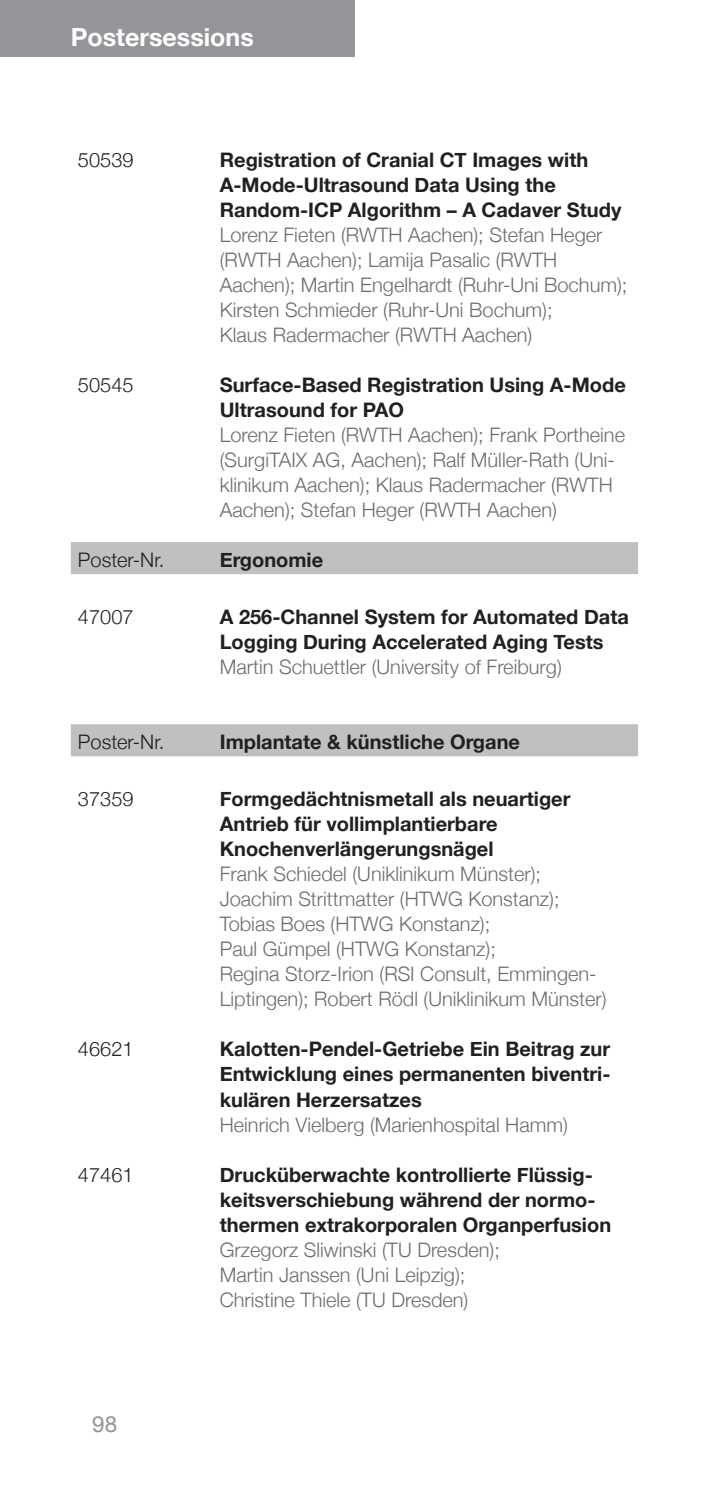
<style>
.page{position:relative;width:709px;height:1489px;background:#fff}
.page>*{position:absolute;margin:0;border:0;box-sizing:border-box;transform-origin:0 0}
.t1{font:700 25px "Helvetica Neue";color:#fff}
.t2{font:22.5px "Helvetica Neue";color:#939598}
.t3{font:300 20px/25px "Helvetica Neue";color:#6c6d70}
.t4{font:700 20px/25px "Helvetica Neue";color:#231f20}
.t5{font:300 20px "Helvetica Neue";color:#231f20}
</style>
<div class="page">
<div style="left:0;top:0;width:354px;height:57px;background:#939598"></div>
<svg style="left:71px;top:542px;width:567px;height:214px"></svg>
<p class="t1" style="left:71px;top:22px;width:184px">Postersessions</p>
<p class="t5" style="left:78px;top:147px;width:57px">50539</p>
<p class="t4" style="left:220px;top:147px;width:403px">Registration of Cranial CT Images with<br>A-Mode-Ultrasound Data Using the<br>Random-ICP Algorithm – A Cadaver Study</p>
<p class="t3" style="left:220px;top:222px;width:409px">Lorenz Fieten (RWTH Aachen); Stefan Heger (RWTH Aachen); Lamija Pasalic (RWTH Aachen); Martin Engelhardt (Ruhr-Uni Bochum); Kirsten Schmieder (Ruhr-Uni Bochum);<br>Klaus Radermacher (RWTH Aachen)</p>
<p class="t5" style="left:78px;top:372px;width:57px">50545</p>
<p class="t4" style="left:220px;top:372px;width:407px">Surface-Based Registration Using A-Mode<br>Ultrasound for PAO</p>
<p class="t3" style="left:220px;top:422px;width:407px">Lorenz Fieten (RWTH Aachen); Frank Portheine (SurgiTAIX AG, Aachen); Ralf Müller-Rath (Uni&shy;klinikum Aachen); Klaus Radermacher (RWTH Aachen); Stefan Heger (RWTH Aachen)</p>
<p class="t5" style="left:78px;top:547px;width:88px">Poster-Nr.</p>
<p class="t4" style="left:220px;top:547px;width:105px">Ergonomie</p>
<p class="t5" style="left:78px;top:604px;width:57px">47007</p>
<p class="t4" style="left:220px;top:604px;width:410px">A 256-Channel System for Automated Data<br>Logging During Accelerated Aging Tests</p>
<p class="t3" style="left:220px;top:654px;width:343px">Martin Schuettler (University of Freiburg)</p>
<p class="t5" style="left:78px;top:729px;width:88px">Poster-Nr.</p>
<p class="t4" style="left:220px;top:729px;width:302px">Implantate &amp; künstliche Organe</p>
<p class="t5" style="left:78px;top:787px;width:57px">37359</p>
<p class="t4" style="left:220px;top:786px;width:352px">Formgedächtnismetall als neuartiger<br>Antrieb für vollimplantierbare<br>Knochenverlängerungsnägel</p>
<p class="t3" style="left:220px;top:861px;width:388px">Frank Schiedel (Uniklinikum Münster); Joachim Strittmatter (HTWG Konstanz); Tobias Boes (HTWG Konstanz);<br>Paul Gümpel (HTWG Konstanz);<br>Regina Storz-Irion (RSI Consult, Emmingen-Liptingen); Robert Rödl (Uniklinikum Münster)</p>
<p class="t5" style="left:78px;top:1037px;width:57px">46621</p>
<p class="t4" style="left:220px;top:1036px;width:392px;text-align:justify">Kalotten-Pendel-Getriebe Ein Beitrag zur Entwicklung eines permanenten biventri&shy;kulären Herzersatzes</p>
<p class="t3" style="left:220px;top:1111px;width:349px">Heinrich Vielberg (Marienhospital Hamm)</p>
<p class="t5" style="left:78px;top:1162px;width:57px">47461</p>
<p class="t4" style="left:220px;top:1161px;width:393px">Drucküberwachte kontrollierte Flüssig&shy;keitsverschiebung während der normo&shy;thermen extrakorporalen Organperfusion</p>
<p class="t3" style="left:220px;top:1236px;width:282px">Grzegorz Sliwinski (TU Dresden);<br>Martin Janssen (Uni Leipzig);<br>Christine Thiele (TU Dresden)</p>
<p class="t2" style="left:92px;top:1410px;width:27px">98</p>
</div>
